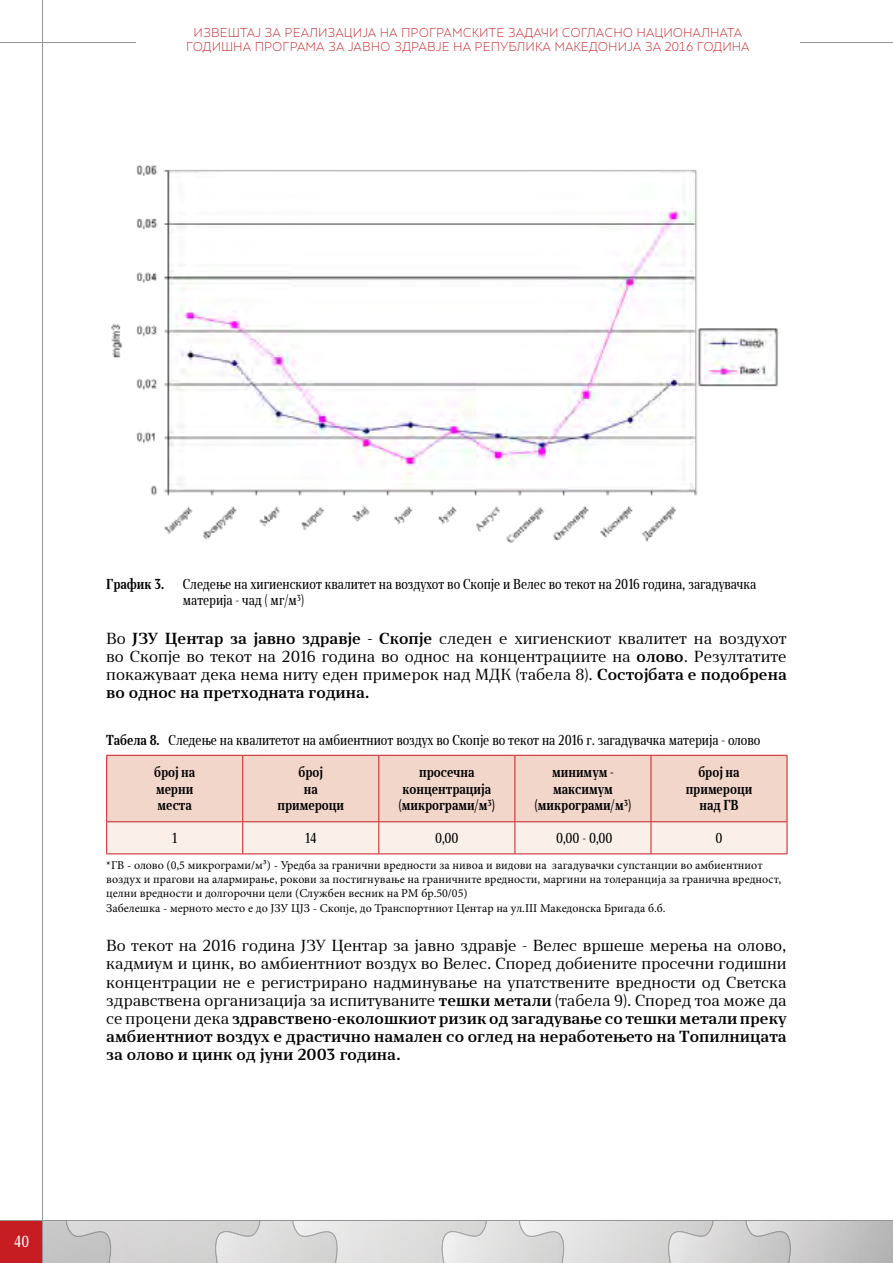
<style>
.page{position:relative;width:893px;height:1263px;background:#fff}
.page>*{position:absolute;margin:0;border:0;box-sizing:border-box;transform-origin:0 0}
.t1{font:15px/18px "Skola Serif";color:#000;text-align:justify}
.t2{font:15px "Skola Serif Cn";color:#fff}
.t3{font:13.5px/16.2px "Skola Serif Cn";color:#000}
.t4{font:700 13.5px/16.2px "Skola Serif Cn";color:#000;text-align:center}
.t5{font:12px/14.4px "Minion Pro";color:#000}
.t6{font:300 12px "Skola Sans";color:#c61d23}
.s1{font-weight:700}
</style>
<div class="page">
<svg style="left:43px;top:1221px;width:850px;height:42px;background:#d6d5d5"></svg>
<div style="left:0;top:1220px;width:42px;height:43px;background:#c61d23"></div>
<hr style="left:0;top:42px;width:893px;height:1px;background:#939598">
<hr style="left:42px;top:0;width:1px;height:1263px;background:#939598">
<hr style="left:0;top:1220px;width:893px;height:1px;background:#939598">
<div style="left:136px;top:28px;width:664px;height:28px;background:#fff"></div>
<img style="left:111px;top:165px;width:667px;height:378px">
<div style="left:107px;top:756px;width:680px;height:65px;background:#f2d6ca"></div>
<div style="left:107px;top:822px;width:680px;height:31px;background:#faefe9"></div>
<hr style="left:106px;top:755px;width:137px;height:1px;background:#c61d23">
<hr style="left:106px;top:756px;width:1px;height:65px;background:#c61d23">
<hr style="left:243px;top:755px;width:136px;height:1px;background:#c61d23">
<hr style="left:242px;top:756px;width:1px;height:65px;background:#c61d23">
<hr style="left:379px;top:755px;width:136px;height:1px;background:#c61d23">
<hr style="left:378px;top:756px;width:1px;height:65px;background:#c61d23">
<hr style="left:515px;top:755px;width:136px;height:1px;background:#c61d23">
<hr style="left:514px;top:756px;width:1px;height:65px;background:#c61d23">
<hr style="left:651px;top:755px;width:136px;height:1px;background:#c61d23">
<hr style="left:651px;top:756px;width:1px;height:65px;background:#c61d23">
<hr style="left:787px;top:756px;width:1px;height:65px;background:#c61d23">
<hr style="left:106px;top:821px;width:137px;height:1px;background:#c61d23">
<hr style="left:106px;top:822px;width:1px;height:31px;background:#c61d23">
<hr style="left:243px;top:821px;width:136px;height:1px;background:#c61d23">
<hr style="left:242px;top:822px;width:1px;height:31px;background:#c61d23">
<hr style="left:379px;top:821px;width:136px;height:1px;background:#c61d23">
<hr style="left:378px;top:822px;width:1px;height:31px;background:#c61d23">
<hr style="left:515px;top:821px;width:136px;height:1px;background:#c61d23">
<hr style="left:514px;top:822px;width:1px;height:31px;background:#c61d23">
<hr style="left:651px;top:821px;width:136px;height:1px;background:#c61d23">
<hr style="left:651px;top:822px;width:1px;height:31px;background:#c61d23">
<hr style="left:787px;top:822px;width:1px;height:31px;background:#c61d23">
<hr style="left:106px;top:853px;width:137px;height:1px;background:#c61d23">
<hr style="left:243px;top:853px;width:136px;height:1px;background:#c61d23">
<hr style="left:379px;top:853px;width:136px;height:1px;background:#c61d23">
<hr style="left:515px;top:853px;width:136px;height:1px;background:#c61d23">
<hr style="left:651px;top:853px;width:136px;height:1px;background:#c61d23">
<p class="t6" style="left:194px;top:25px;width:453px">ИЗВЕШТАЈ за РЕАЛИЗАЦИЈА НА ПРОГРАМСКИТЕ ЗАДАЧИ СОГЛАСНО националната</p>
<p class="t6" style="left:186px;top:40px;width:2px">годишна</p>
<p class="t6" style="left:255px;top:40px;width:10px">програма</p>
<p class="t6" style="left:328px;top:40px;width:30px">за јавно</p>
<p class="t6" style="left:394px;top:40px;width:9px">здравје</p>
<p class="t6" style="left:453px;top:40px;width:73px">НА Република</p>
<p class="t6" style="left:554px;top:40px;width:21px">Македонија</p>
<p class="t6" style="left:645px;top:40px;width:62px">ЗА 2016 година</p>
<p class="t2" style="left:14px;top:1233px;width:17px">40</p>
<p class="t4" style="left:106px;top:575px;width:60px">График 3.</p>
<p class="t3" style="left:183px;top:575px;width:575px">Следење на хигиенскиот квалитет на воздухот во Скопје и Велес во текот на 2016 година, загадувачка материја - чад ( мг/м³)</p>
<p class="t1" style="left:106px;top:630px;width:682px">Во <span class="s1">ЈЗУ Центар за јавно здравје - Скопје</span> следен е хигиенскиот квалитет на воздухот во Скопје во текот на 2016 година во однос на концентрациите на <span class="s1">олово</span>. Резултатите покажуваат дека нема ниту еден примерок над МДК (табела 8). <span class="s1">Состојбата е подобрена во однос на претходната година.</span></p>
<p class="t3" style="left:106px;top:731px;width:656px"><span class="s1">Табела 8.</span> Следење на квалитетот на амбиентниот воздух во Скопје во текот на 2016 г. загадувачка материја - олово</p>
<p class="t4" style="left:154px;top:764px;width:43px;text-align:left">број на мерни места</p>
<p class="t4" style="left:277px;top:764px;width:68px">број<br>на примероци</p>
<p class="t4" style="left:399px;top:764px;width:98px">просечна концентрација (микрограми/м³)</p>
<p class="t4" style="left:535px;top:764px;width:98px">минимум - максимум (микрограми/м³)</p>
<p class="t4" style="left:686px;top:764px;width:68px">број на примероци над ГВ</p>
<p class="t3" style="left:172px;top:830px;width:7px">1</p>
<p class="t3" style="left:305px;top:830px;width:13px">14</p>
<p class="t3" style="left:435px;top:830px;width:25px">0,00</p>
<p class="t3" style="left:556px;top:830px;width:58px">0,00 - 0,00</p>
<p class="t3" style="left:715px;top:830px;width:9px">0</p>
<p class="t5" style="left:106px;top:858px;width:676px">*ГВ - олово (0,5 микрограми/м³) - Уредба за гранични вредности за нивоа и видови на загадувачки супстанции во амбиентниот воздух и прагови на алармирање, рокови за постигнување на граничните вредности, маргини на толеранција за гранична вредност, целни вредности и долгорочни цели (Службен весник на РМ бр.50/05)<br>Забелешка - мерното место е до ЈЗУ ЦЈЗ - Скопје, до Транспортниот Центар на ул.III Македонска Бригада б.б.</p>
<p class="t1" style="left:106px;top:937px;width:682px">Во текот на 2016 година ЈЗУ Центар за јавно здравје - Велес вршеше мерења на олово, кадмиум и цинк, во амбиентниот воздух во Велес. Според добиените просечни годишни концентрации не е регистрирано надминување на упатствените вредности од Светска здравствена организација за испитуваните <span class="s1">тешки метали</span> (табела 9). Според тоа може да се процени дека <span class="s1">здравствено-еколошкиот ризик од загадување со тешки метали преку амбиентниот воздух е драстично намален со оглед на неработењето на Топилницата за олово и цинк од јуни 2003 година.</span></p>
</div>
